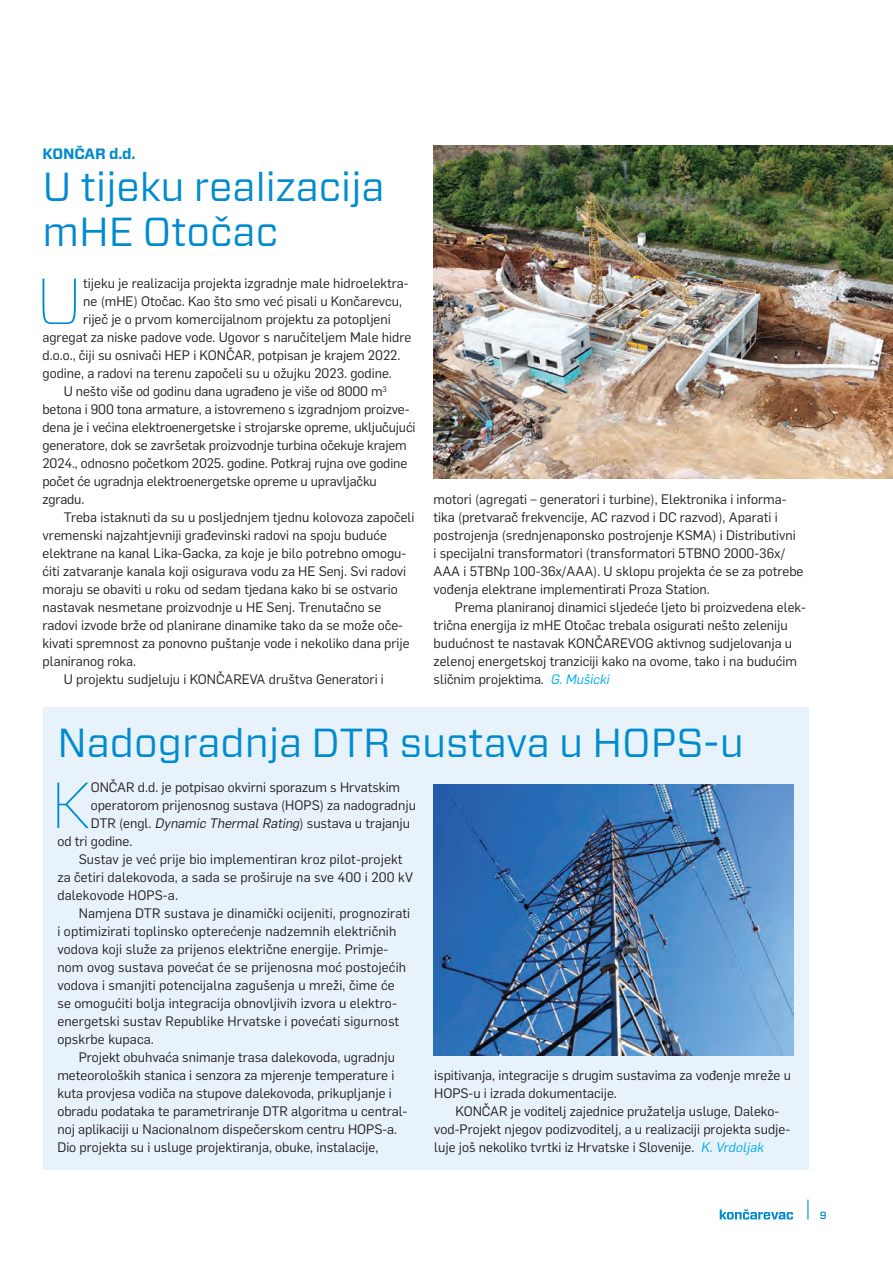
<style>
.page{position:relative;width:893px;height:1263px;background:#fff}
.page>*{position:absolute;margin:0;border:0;box-sizing:border-box;transform-origin:0 0}
.tekst{font:100 64.95px "Forza";color:#008bcf}
.naslov{font:40.5px/45px "Forza";color:#008bcf}
.podnaslov_verzal{font:700 15px "Forza";letter-spacing:-.01em;color:#008bcf}
.tekst-2{font:13.5px/18px "Flama";color:#231f20}
.t1{font:500 10.5px "Forza";color:#008bcf}
.s1{font-style:italic;color:#00aeef}
.s2{font-style:italic}
</style>
<div class="page">
<svg style="left:807px;top:1199px;width:1px;height:20px"></svg>
<svg style="left:720px;top:1209px;width:73px;height:10px"></svg>
<img style="left:434px;top:145px;width:459px;height:333px">
<div style="left:43px;top:707px;width:765px;height:462px;background:#e8f2fa"></div>
<img style="left:434px;top:785px;width:359px;height:271px">
<p class="podnaslov_verzal" style="left:43px;top:144px;width:94px">KONČAR d.d.</p>
<p class="naslov" style="left:43px;top:164px;width:344px">U tijeku realizacija mHE Otočac</p>
<p class="tekst" style="left:35px;top:256px;width:50px">U</p>
<p class="tekst-2" style="left:83px;top:273px;width:327px">tijeku je realizacija projekta izgradnje male hidroelektra-</p>
<p class="tekst-2" style="left:83px;top:291px;width:320px">ne (mHE) Otočac. Kao što smo već pisali u Končarevcu,</p>
<p class="tekst-2" style="left:83px;top:309px;width:309px">riječ je o prvom komercijalnom projektu za potopljeni</p>
<p class="tekst-2" style="left:43px;top:327px;width:370px">agregat za niske padove vode. Ugovor s naručiteljem Male hidre</p>
<p class="tekst-2" style="left:43px;top:345px;width:359px">d.o.o., čiji su osnivači HEP i KONČAR, potpisan je krajem 2022.</p>
<p class="tekst-2" style="left:43px;top:363px;width:351px">godine, a radovi na terenu započeli su u ožujku 2023. godine.</p>
<p class="tekst-2" style="left:43px;top:381px;width:374px;text-indent:21px">U nešto više od godinu dana ugrađeno je više od 8000 m<sup>3 </sup>betona i 900 tona armature, a istovremeno s izgradnjom proizve&shy;dena je i većina elektroenergetske i strojarske opreme, uključujući generatore, dok se završetak proizvodnje turbina očekuje krajem 2024., odnosno početkom 2025. godine. Potkraj rujna ove godine počet će ugradnja elektroenergetske opreme u upravljačku zgradu.</p>
<p class="tekst-2" style="left:43px;top:507px;width:374px;text-indent:21px">Treba istaknuti da su u posljednjem tjednu kolovoza započeli vremenski najzahtjevniji građevinski radovi na spoju buduće elektrane na kanal Lika-Gacka, za koje je bilo potrebno omogu&shy;ćiti zatvaranje kanala koji osigurava vodu za HE Senj. Svi radovi moraju se obaviti u roku od sedam tjedana kako bi se ostvario nastavak nesmetane proizvodnje u HE Senj. Trenutačno se radovi izvode brže od planirane dinamike tako da se može oče&shy;kivati spremnost za ponovno puštanje vode i nekoliko dana prije planiranog roka.</p>
<p class="tekst-2" style="left:64px;top:669px;width:322px">U projektu sudjeluju i KONČAREVA društva Generatori i</p>
<p class="tekst-2" style="left:434px;top:489px;width:371px">motori (agregati – generatori i turbine), Elektronika i informa&shy;tika (pretvarač frekvencije, AC razvod i DC razvod), Aparati i postrojenja (srednjenaponsko postrojenje KSMA) i Distributivni<br>i specijalni transformatori (transformatori 5TBNO 2000-36x/ AAA i 5TBNp 100-36x/AAA). U sklopu projekta će se za potrebe vođenja elektrane implementirati Proza Station.</p>
<p class="tekst-2" style="left:434px;top:597px;width:374px;text-indent:21px">Prema planiranoj dinamici sljedeće ljeto bi proizvedena elek&shy;trična energija iz mHE Otočac trebala osigurati nešto zeleniju budućnost te nastavak KONČAREVOG aktivnog sudjelovanja u zelenoj energetskoj tranziciji kako na ovome, tako i na budućim sličnim projektima. <span class="s1">G.Mušicki</span></p>
<p class="naslov" style="left:57px;top:720px;width:688px">Nadogradnja DTR sustava u HOPS-u</p>
<p class="tekst" style="left:50px;top:760px;width:42px">K</p>
<p class="tekst-2" style="left:91px;top:777px;width:311px">ONČAR d.d. je potpisao okvirni sporazum s Hrvatskim</p>
<p class="tekst-2" style="left:91px;top:795px;width:327px">operatorom prijenosnog sustava (HOPS) za nadogradnju</p>
<p class="tekst-2" style="left:91px;top:813px;width:321px">DTR (engl. <span class="s2">Dynamic ThermalRating</span>) sustava u trajanju</p>
<p class="tekst-2" style="left:57px;top:831px;width:77px">od tri godine.</p>
<p class="tekst-2" style="left:57px;top:849px;width:357px;text-indent:21px">Sustav je već prije bio implementiran kroz pilot-projekt za četiri dalekovoda, a sada se proširuje na sve 400 i 200 kV dalekovode HOPS-a.</p>
<p class="tekst-2" style="left:57px;top:903px;width:354px;text-indent:21px">Namjena DTR sustava je dinamički ocijeniti, prognozirati i optimizirati toplinsko opterećenje nadzemnih električnih vodova koji služe za prijenos električne energije. Primje&shy;nom ovog sustava povećat će se prijenosna moć postojećih vodova i smanjiti potencijalna zagušenja u mreži, čime će se omogućiti bolja integracija obnovljivih izvora u elektro&shy;energetski sustav Republike Hrvatske i povećati sigurnost opskrbe kupaca.</p>
<p class="tekst-2" style="left:57px;top:1047px;width:352px;text-indent:21px">Projekt obuhvaća snimanje trasa dalekovoda, ugradnju meteoroloških stanica i senzora za mjerenje temperature i kuta provjesa vodiča na stupove dalekovoda, prikupljanje i obradu podataka te parametriranje DTR algoritma u central&shy;noj aplikaciji u Nacionalnom dispečerskom centru HOPS-a.<br>Dio projekta su i usluge projektiranja, obuke, instalacije,</p>
<p class="tekst-2" style="left:434px;top:1065px;width:358px">ispitivanja, integracije s drugim sustavima za vođenje mreže u<br>HOPS-u i izrada dokumentacije.</p>
<p class="tekst-2" style="left:434px;top:1101px;width:358px;text-indent:21px">KONČAR je voditelj zajednice pružatelja usluge, Daleko&shy;vod-Projekt njegov podizvoditelj, a u realizaciji projekta sudje&shy;luje još nekoliko tvrtki iz Hrvatske i Slovenije. <span class="s1">K.Vrdoljak</span></p>
<p class="t1" style="left:820px;top:1209px;width:8px">9</p>
</div>
